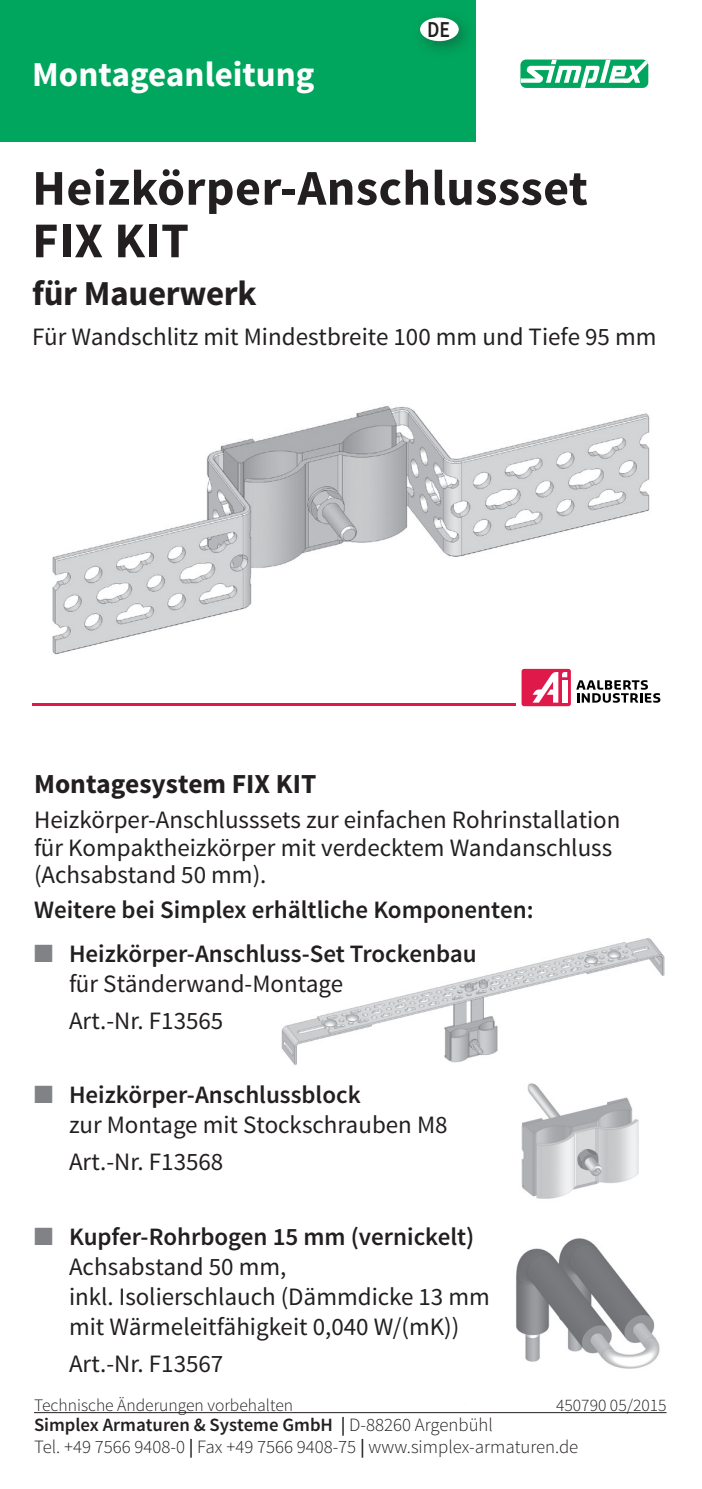
<style>
.page{position:relative;width:702px;height:1489px;background:#fff}
.page>*{position:absolute;margin:0;border:0;box-sizing:border-box;transform-origin:0 0}
.t1{font:700 50px/52.5px "Source Sans Pro";letter-spacing:.01em;color:#231f20}
.t2{font:700 35px "Source Sans Pro";color:#fff}
.t3{font:700 35px "Source Sans Pro";letter-spacing:-.01em;color:#231f20}
.t4{font:700 27.5px "Source Sans Pro";color:#231f20}
.t5{font:25px/30px "Source Sans Pro";color:#231f20}
.t6{font:600 25px/30px "Source Sans Pro";color:#231f20}
.t7{font:600 22.75px "Source Sans Pro";color:#231f20;scale:.87 1}
.t8{font:300 18.75px/22.5px "Source Sans Pro";color:#231f20}
.t9{font:300 17.5px "Source Sans Pro";color:#231f20}
.s1{color:#808285}
.s2{font-weight:400}
.s3{font-weight:600}
</style>
<div class="page">
<img style="left:281px;top:938px;width:384px;height:127px">
<img style="left:52px;top:405px;width:598px;height:265px">
<img style="left:516px;top:1238px;width:144px;height:131px">
<img style="left:471px;top:1063px;width:194px;height:136px">
<div style="left:0;top:0;width:475px;height:141px;background:#00a65d"></div>
<svg style="left:576px;top:680px;width:84px;height:22px"></svg>
<div style="left:521px;top:669px;width:50px;height:37px;background:#df194a;border-radius:2px"></div>
<svg style="left:532px;top:672px;width:35px;height:30px"></svg>
<hr style="left:32px;top:703px;width:483px;height:2px;background:#df194a">
<svg style="left:140px;top:652px;width:12px;height:1px"></svg>
<svg style="left:520px;top:60px;width:128px;height:28px"></svg>
<hr style="left:34px;top:1411px;width:632px;height:1px;background:#231f20">
<div style="left:412px;top:9px;width:65px;height:51px;background:#231f20;opacity:.35"></div>
<div style="left:420px;top:18px;width:38px;height:23px;background:#fff;border-radius:50%"></div>
<h2 class="t2" style="left:32px;top:52px;width:284px">Montageanleitung</h2>
<p class="t7" style="left:427px;top:15px;width:28px">DE</p>
<h1 class="t1" style="left:32px;top:164px;width:557px">Heizkörper-Anschlussset<br>FIX KIT</h1>
<h2 class="t3" style="left:32px;top:271px;width:226px">für Mauerwerk</h2>
<p class="t5" style="left:32px;top:322px;width:625px">Für Wandschlitz mit Mindestbreite 100 mm und Tiefe 95 mm</p>
<p class="t4" style="left:34px;top:766px;width:284px">Montagesystem FIX KIT</p>
<p class="t5" style="left:34px;top:806px;width:588px;line-height:27.5px">Heizkörper-Anschlusssets zur einfachen Rohrinstallation für Kompaktheizkörper mit verdecktem Wandanschluss (Achsabstand 50 mm).</p>
<p class="t6" style="left:34px;top:895px;width:501px">Weitere bei Simplex erhältliche Komponenten:</p>
<p class="t6" style="left:69px;top:939px;width:409px;text-indent:-35px"><span class="s1">■</span> Heizkörper-Anschluss-Set Trockenbau <span class="s2">für Ständerwand-Montage</span></p>
<p class="t5" style="left:69px;top:1006px;width:156px">Art.-Nr. F13565</p>
<p class="t5" style="left:69px;top:1080px;width:380px;text-indent:-35px"><span class="s1">■</span> <span class="s3">Heizkörper-Anschlussblock<br></span>zur Montage mit Stockschrauben M8</p>
<p class="t5" style="left:69px;top:1147px;width:156px">Art.-Nr. F13568</p>
<p class="t5" style="left:69px;top:1221px;width:422px;text-indent:-35px"><span class="s1">■</span> <span class="s3">Kupfer-Rohrbogen 15 mm (vernickelt)<br></span>Achsabstand 50 mm,<br>inkl. Isolierschlauch (Dämmdicke 13 mm mit Wärmeleitfähigkeit 0,040 W/(mK))</p>
<p class="t5" style="left:69px;top:1348px;width:156px">Art.-Nr. F13567</p>
<p class="t9" style="left:34px;top:1394px;width:260px">Technische Änderungen vorbehalten</p>
<p class="t9" style="left:556px;top:1394px;width:112px">450790 05/2015</p>
<p class="t8" style="left:34px;top:1413px;width:546px"><span class="s3">Simplex Armaturen &amp; Systeme GmbH |</span> D-88260 Argenbühl<br>Tel. +49 7566 9408-0 <span class="s3">|</span> Fax +49 7566 9408-75 <span class="s3">|</span> www.simplex-armaturen.de</p>
</div>
